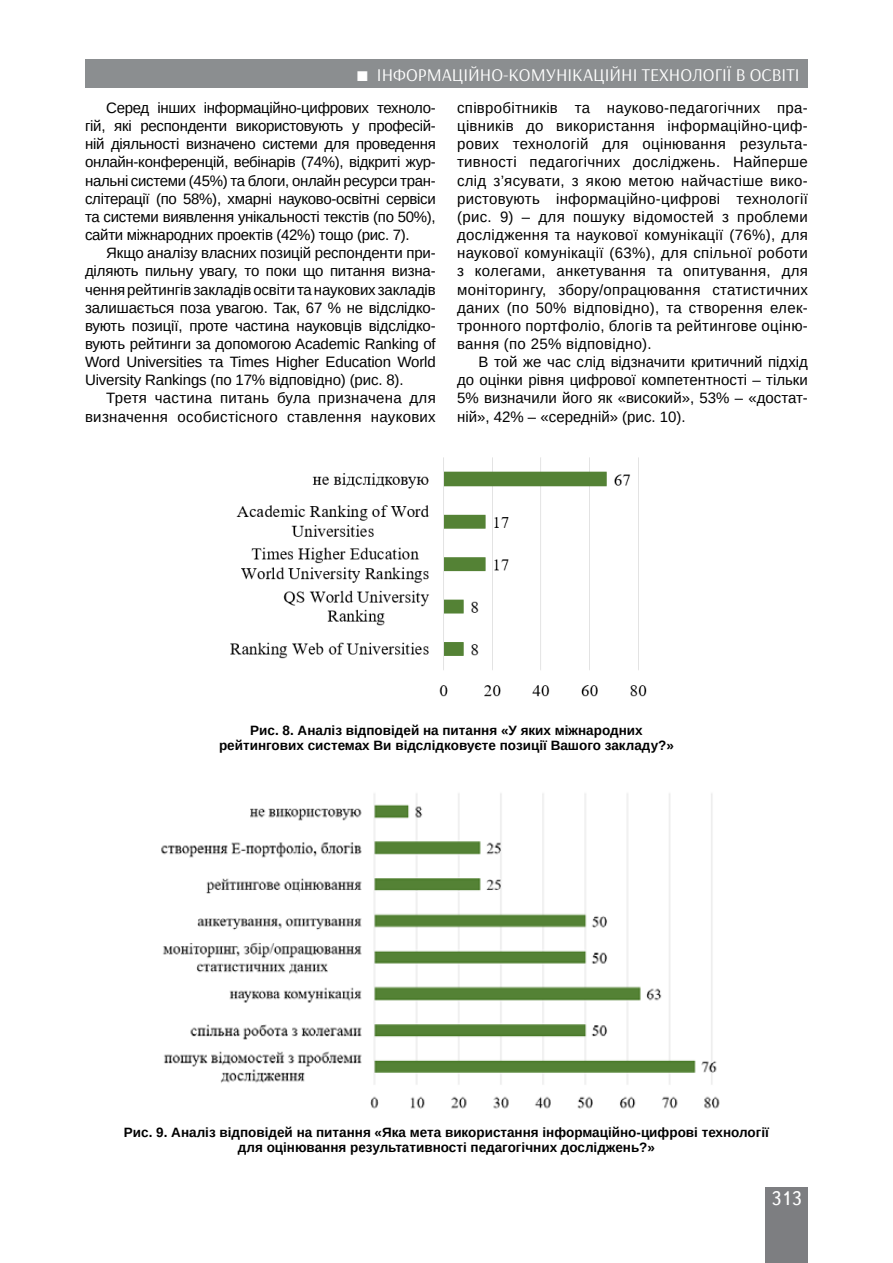
<style>
.page{position:relative;width:893px;height:1263px;background:#fff}
.page>*{position:absolute;margin:0;border:0;box-sizing:border-box;transform-origin:0 0}
.t1{font:19.5px "Ukrainian Text";color:#fff}
.t2{font:18px "Arsenal";color:#fff}
.t3{font:15px/18.1px "Arimo";color:#000;text-align:justify}
.t4{font:15px/18.1px "Arimo";letter-spacing:.02em;color:#000;text-align:right}
.t5{font:700 13.5px/15px "Arimo";color:#000;text-align:center}
</style>
<div class="page">
<div style="left:765px;top:1187px;width:43px;height:76px;background:#7d7e81"></div>
<div style="left:85px;top:60px;width:723px;height:28px;background:#8b8e90"></div>
<img style="left:230px;top:457px;width:417px;height:240px">
<img style="left:161px;top:793px;width:559px;height:316px">
<p class="t2" style="left:377px;top:64px;width:424px">ІНФОРМАЦІЙНО-КОМУНІКАЦІЙНІ ТЕХНОЛОГІЇ В ОСВІТІ</p>
<p class="t3" style="left:85px;top:99px;width:352px;text-indent:21px">Серед інших інформаційно-цифрових техноло&shy;гій, які респонденти використовують у професій&shy;ній діяльності визначено системи для проведення онлайн-конференцій, вебінарів (74%), відкриті жур&shy;нальні системи (45%) та блоги, онлайн ресурси тран&shy;слітерації (по 58%), хмарні науково-освітні сервіси та системи виявлення унікальності текстів (по 50%), сайти міжнародних проектів (42%) тощо (рис. 7).</p>
<p class="t3" style="left:85px;top:244px;width:352px;text-indent:21px">Якщо аналізу власних позицій респонденти при&shy;діляють пильну увагу, то поки що питання визна&shy;чення рейтингів закладів освіти та наукових закладів залишається поза увагою. Так, 67 % не відслідко&shy;вують позиції, проте частина науковців відслідко&shy;вують рейтинги за допомогою Academic Ranking of Word Universities та Times Higher Education World Uiversity Rankings (по 17% відповідно) (рис. 8).</p>
<p class="t4" style="left:85px;top:389px;width:352px">Третя частина питань була призначена для визначення особистісного ставлення наукових</p>
<p class="t2" style="left:440px;top:64px;width:361px">ЗАГАЛЬНА ПЕДАГОГІКА ТА ІСТОРІЯ ПЕДАГОГІКИ</p>
<p class="t3" style="left:457px;top:99px;width:352px">співробітників та науково-педагогічних пра&shy;цівників до використання інформаційно-циф&shy;рових технологій для оцінювання результа&shy;тивності педагогічних досліджень. Найперше слід з’ясувати, з якою метою найчастіше вико&shy;ристовують інформаційно-цифрові технології (рис. 9) – для пошуку відомостей з проблеми дослідження та наукової комунікації (76%), для наукової комунікації (63%), для спільної роботи з колегами, анкетування та опитування, для моніторингу, збору/опрацювання статистичних даних (по 50% відповідно), та створення елек&shy;тронного портфоліо, блогів та рейтингове оціню&shy;вання (по 25% відповідно).</p>
<p class="t3" style="left:457px;top:353px;width:352px;text-indent:21px">В той же час слід відзначити критичний підхід до оцінки рівня цифрової компетентності – тільки 5% визначили його як «високий», 53% – «достат&shy;ній», 42% – «середній» (рис. 10).</p>
<p class="t5" style="left:219px;top:723px;width:456px">Рис. 8. Аналіз відповідей на питання «У яких міжнародних рейтингових системах Ви відслідковуєте позиції Вашого закладу?»</p>
<p class="t5" style="left:124px;top:1125px;width:647px">Рис. 9. Аналіз відповідей на питання «Яка мета використання інформаційно-цифрові технології для оцінювання результативності педагогічних досліджень?»</p>
<h1 class="t1" style="left:771px;top:1188px;width:32px">313</h1>
</div>
